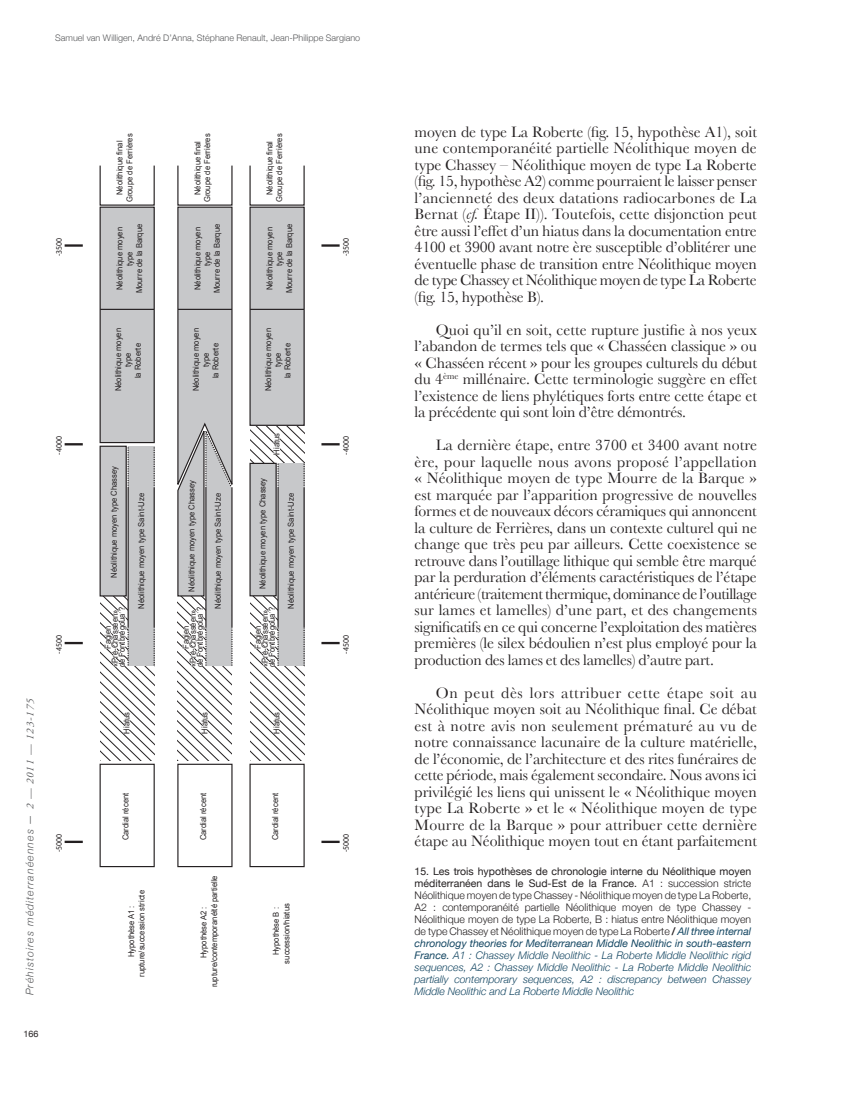
<style>
.page{position:relative;width:842px;height:1106px;background:#fff}
.page>*{position:absolute;margin:0;border:0;box-sizing:border-box;transform-origin:0 0}
.t1{font:15.75px/16.5px "Baskerville";letter-spacing:-.01em;color:#231f20;text-align:justify}
.Légende-Titre_F{font:300 10.5px/12px "Helvetica Neue";color:#231f20;text-align:justify}
.t2{font:italic 300 10.5px "Helvetica Neue";letter-spacing:.095em;color:#57585a}
.t3{font:300 9px "Helvetica Neue";color:#57585a}
.t4{font:9px "Helvetica Neue";color:#231f20}
.t5{font:8.4px "Myriad";color:#231f20;scale:.94 1}
.t6{font:8.1px/9.8px "Arial";color:#231f20;text-align:center;scale:.94 1}
.s1{font-family:"Adobe Garamond Pro";font-weight:400}
.s2{font-style:italic}
.s3{font-weight:400}
.s4{font-weight:500}
.s5{font-weight:400;font-style:italic;color:#124561}
.s6{font-style:italic;color:#124561}
</style>
<div class="page">
<div style="left:100px;top:207px;width:54px;height:235px;background:#c7c8ca"></div>
<div style="left:100px;top:206px;width:55px;height:237px;border:1px solid #231f20"></div>
<div style="left:128px;top:446px;width:26px;height:220px;background:#c7c8ca"></div>
<div style="left:100px;top:446px;width:26px;height:150px;background:#c7c8ca"></div>
<div style="left:100px;top:445px;width:27px;height:151px;border:1px solid #231f20"></div>
<div style="left:100px;top:763px;width:55px;height:104px;border:1px solid #231f20"></div>
<hr style="left:100px;top:309px;width:54px;height:1px;background:#231f20">
<svg style="left:100px;top:596px;width:55px;height:165px"></svg>
<div style="left:177px;top:763px;width:56px;height:104px;border:1px solid #231f20"></div>
<div style="left:250px;top:207px;width:54px;height:218px;background:#c7c8ca"></div>
<div style="left:249px;top:206px;width:56px;height:220px;border:1px solid #231f20"></div>
<div style="left:278px;top:463px;width:26px;height:202px;background:#c7c8ca"></div>
<hr style="left:277px;top:487px;width:2px;height:140px;background:#231f20">
<hr style="left:303px;top:487px;width:2px;height:140px;background:#231f20">
<div style="left:250px;top:463px;width:26px;height:133px;background:#c7c8ca"></div>
<div style="left:249px;top:463px;width:28px;height:133px;border:1px solid #231f20"></div>
<div style="left:249px;top:763px;width:56px;height:104px;border:1px solid #231f20"></div>
<hr style="left:250px;top:309px;width:54px;height:1px;background:#231f20">
<svg style="left:128px;top:447px;width:1px;height:39px"></svg>
<hr style="left:128px;top:487px;width:1px;height:140px;background:#231f20">
<hr style="left:154px;top:487px;width:1px;height:140px;background:#231f20">
<svg style="left:154px;top:446px;width:1px;height:40px"></svg>
<svg style="left:177px;top:206px;width:56px;height:555px"></svg>
<hr style="left:205px;top:487px;width:1px;height:140px;background:#231f20">
<svg style="left:250px;top:596px;width:55px;height:165px"></svg>
<svg style="left:250px;top:426px;width:55px;height:60px"></svg>
<hr style="left:231px;top:487px;width:2px;height:140px;background:#231f20">
<svg style="left:321px;top:642px;width:19px;height:2px"></svg>
<svg style="left:321px;top:443px;width:19px;height:2px"></svg>
<hr style="left:321px;top:840px;width:19px;height:3px;background:#231f20">
<hr style="left:321px;top:244px;width:19px;height:3px;background:#231f20">
<svg style="left:65px;top:642px;width:18px;height:2px"></svg>
<svg style="left:65px;top:443px;width:18px;height:2px"></svg>
<hr style="left:65px;top:840px;width:18px;height:3px;background:#231f20">
<hr style="left:65px;top:244px;width:18px;height:3px;background:#231f20">
<p class="t3" style="left:55px;top:32px;width:306px">Samuel van Willigen, André D’Anna, Stéphane Renault, Jean-Philippe Sargiano</p>
<p class="t5" style="left:55px;top:256px;width:21px;rotate:-90deg">-3500</p>
<p class="t5" style="left:55px;top:455px;width:21px;rotate:-90deg">-4000</p>
<p class="t2" style="left:23px;top:995px;width:298px;rotate:-90deg">Préhistoires méditerranéennes — <span class="s1">2 — 2011 — 123-175</span></p>
<p class="t4" style="left:23px;top:1028px;width:17px">166</p>
<p class="t5" style="left:55px;top:653px;width:21px;rotate:-90deg">-4500</p>
<p class="t5" style="left:55px;top:852px;width:21px;rotate:-90deg">-5000</p>
<p class="t6" style="left:115px;top:202px;width:75px;rotate:-90deg">Néolithique final<br>Groupe de Ferrières</p>
<p class="t6" style="left:115px;top:293px;width:75px;rotate:-90deg">Néolithique moyen type<br>Mourre de la Barque</p>
<p class="t6" style="left:114px;top:391px;width:69px;rotate:-90deg">Néolithique moyen type<br>la Roberte</p>
<p class="t6" style="left:109px;top:577px;width:120px;rotate:-90deg">Néolithique moyen type Chassey</p>
<p class="t6" style="left:105px;top:667px;width:66px;line-height:6.9px;rotate:-90deg">Fagien «Pré-Chasséen» de Fontbrégoua ?</p>
<p class="t6" style="left:117px;top:666px;width:63px;rotate:-90deg">de Fontbrégoua?</p>
<p class="t6" style="left:136px;top:608px;width:124px;rotate:-90deg">Néolithique moyen type Saint-Uze</p>
<p class="t6" style="left:122px;top:733px;width:24px;rotate:-90deg">Hiatus</p>
<p class="t6" style="left:121px;top:840px;width:52px;rotate:-90deg">Cardial récent</p>
<p class="t6" style="left:126px;top:976px;width:93px;line-height:10.5px;rotate:-90deg">Hypothèse A1 : rupture/succession stricte</p>
<p class="t6" style="left:193px;top:202px;width:75px;rotate:-90deg">Néolithique final<br>Groupe de Ferrières</p>
<p class="t6" style="left:193px;top:293px;width:75px;rotate:-90deg">Néolithique moyen type<br>Mourre de la Barque</p>
<p class="t6" style="left:191px;top:391px;width:69px;rotate:-90deg">Néolithique moyen type<br>la Roberte</p>
<p class="t6" style="left:265px;top:202px;width:75px;rotate:-90deg">Néolithique final<br>Groupe de Ferrières</p>
<p class="t6" style="left:265px;top:293px;width:75px;rotate:-90deg">Néolithique moyen type<br>Mourre de la Barque</p>
<p class="t6" style="left:263px;top:391px;width:69px;rotate:-90deg">Néolithique moyen type<br>la Roberte</p>
<p class="t6" style="left:272px;top:454px;width:24px;rotate:-90deg">Hiatus</p>
<p class="t6" style="left:187px;top:591px;width:120px;rotate:-90deg">Néolithique moyen type Chassey</p>
<p class="t6" style="left:258px;top:589px;width:120px;rotate:-90deg">Néolithique moyen type Chassey</p>
<p class="t6" style="left:213px;top:608px;width:124px;rotate:-90deg">Néolithique moyen type Saint-Uze</p>
<p class="t6" style="left:286px;top:608px;width:124px;rotate:-90deg">Néolithique moyen type Saint-Uze</p>
<p class="t6" style="left:182px;top:667px;width:66px;line-height:7.1px;rotate:-90deg">Fagien «Pré-Chasséen» de Fontbrégoua ?</p>
<p class="t6" style="left:255px;top:667px;width:66px;line-height:6.9px;rotate:-90deg">Fagien «Pré-Chasséen» de Fontbrégoua ?</p>
<p class="t6" style="left:195px;top:666px;width:63px;rotate:-90deg">de Fontbrégoua?</p>
<p class="t6" style="left:267px;top:666px;width:63px;rotate:-90deg">de Fontbrégoua?</p>
<p class="t6" style="left:200px;top:733px;width:24px;rotate:-90deg">Hiatus</p>
<p class="t6" style="left:199px;top:840px;width:52px;rotate:-90deg">Cardial récent</p>
<p class="t6" style="left:199px;top:987px;width:120px;line-height:10.5px;rotate:-90deg">Hypothèse A2 : rupture/contemporanéité partielle</p>
<p class="t6" style="left:272px;top:733px;width:24px;rotate:-90deg">Hiatus</p>
<p class="t6" style="left:271px;top:840px;width:52px;rotate:-90deg">Cardial récent</p>
<p class="t6" style="left:271px;top:963px;width:66px;line-height:10.5px;rotate:-90deg">Hypothèse B : succession/hiatus</p>
<p class="t5" style="left:342px;top:256px;width:21px;rotate:-90deg">-3500</p>
<p class="t5" style="left:342px;top:455px;width:21px;rotate:-90deg">-4000</p>
<p class="t5" style="left:342px;top:653px;width:21px;rotate:-90deg">-4500</p>
<p class="t5" style="left:342px;top:852px;width:21px;rotate:-90deg">-5000</p>
<p class="t1" style="left:415px;top:123px;width:344px">moyen de type La Roberte (fig. 15, hypothèse A1), soit une contemporanéité partielle Néolithique moyen de type Chassey – Néolithique moyen de type La Roberte (fig. 15, hypothèse A2) comme pourraient le laisser penser l’ancienneté des deux datations radiocarbones de La Bernat (<span class="s2">cf.</span> Étape II)). Toutefois, cette disjonction peut être aussi l’effet d’un hiatus dans la documentation entre 4100 et 3900 avant notre ère susceptible d’oblitérer une éventuelle phase de transition entre Néolithique moyen de type Chassey et Néolithique moyen de type La Roberte (fig. 15, hypothèse B).</p>
<p class="t1" style="left:415px;top:321px;width:344px;text-indent:21px">Quoi qu’il en soit, cette rupture justifie à nos yeux l’abandon de termes tels que « Chasséen classique » ou « Chasséen récent » pour les groupes culturels du début du 4<sup>ème</sup> millénaire. Cette terminologie suggère en effet l’existence de liens phylétiques forts entre cette étape et la précédente qui sont loin d’être démontrés.</p>
<p class="t1" style="left:415px;top:436px;width:344px;text-indent:21px">La dernière étape, entre 3700 et 3400 avant notre ère, pour laquelle nous avons proposé l’appellation « Néolithique moyen de type Mourre de la Barque » est marquée par l’apparition progressive de nouvelles formes et de nouveaux décors céramiques qui annoncent la culture de Ferrières, dans un contexte culturel qui ne change que très peu par ailleurs. Cette coexistence se retrouve dans l’outillage lithique qui semble être marqué par la perduration d’éléments caractéristiques de l’étape antérieure (traitement thermique, dominance de l’outillage sur lames et lamelles) d’une part, et des changements significatifs en ce qui concerne l’exploitation des matières premières (le silex bédoulien n’est plus employé pour la production des lames et des lamelles) d’autre part.</p>
<p class="t1" style="left:415px;top:684px;width:344px;text-indent:21px">On peut dès lors attribuer cette étape soit au Néolithique moyen soit au Néolithique final. Ce débat est à notre avis non seulement prématuré au vu de notre connaissance lacunaire de la culture matérielle, de l’économie, de l’architecture et des rites funéraires de cette période, mais également secondaire. Nous avons ici privilégié les liens qui unissent le « Néolithique moyen type La Roberte » et le « Néolithique moyen de type Mourre de la Barque » pour attribuer cette dernière étape au Néolithique moyen tout en étant parfaitement</p>
<p class="Légende-Titre_F" style="left:415px;top:865px;width:338px"><span class="s3">15. Les trois hypothèses de chronologie interne du Néolithique moyen méditerranéen dans le Sud-Est de la France.</span> A1 : succession stricte Néolithique moyen de type Chassey - Néolithique moyen de type La Roberte, A2 : contemporanéité partielle Néolithique moyen de type Chassey - Néolithique moyen de type La Roberte, B : hiatus entre Néolithique moyen de type Chassey et Néolithique moyen de type La Roberte <span class="s4">/</span> <span class="s5">All three internal chronology theories for Mediterranean Middle Neolithic in south-eastern France.</span> <span class="s6">A1 : Chassey Middle Neolithic - La Roberte Middle Neolithic rigid sequences, A2 : Chassey Middle Neolithic - La Roberte Middle Neolithic partially contemporary sequences, A2 : discrepancy between Chassey Middle Neolithic and La Roberte Middle Neolithic</span></p>
</div>
